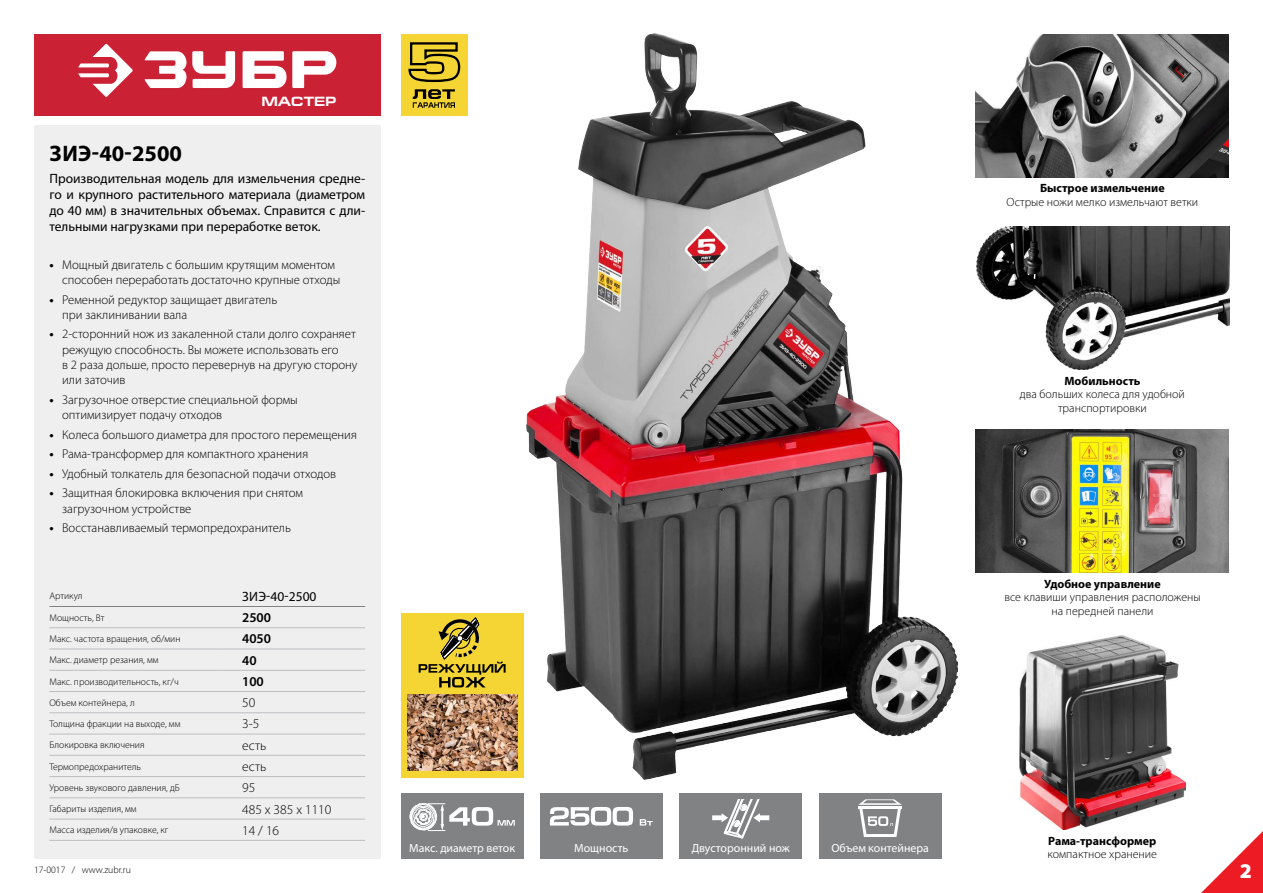
<style>
.page{position:relative;width:1263px;height:893px;background:#fff}
.page>*{position:absolute;margin:0;border:0;box-sizing:border-box;transform-origin:0 0}
.t1{font:700 22.5px "Myriad Pro";color:#000}
.t2{font:900 21px "Myriad Pro";color:#fff}
.t3{font:13.5px/16.2px "Myriad Pro";color:#000;text-align:justify}
.t4{font:300 13.5px "Myriad Pro";color:#000}
.t5{font:600 13.5px "Myriad Pro";color:#000}
.t6{font:700 13.5px "Europe Ext";color:#fff}
.t7{font:300 12.75px/15.3px "Myriad Pro";color:#000}
.t8{font:300 12px/13.5px "Myriad Pro";color:#000;text-align:center}
.t9{font:700 12px "Myriad Pro";color:#000}
.t10{font:11.85px "Myriad Pro";color:#fff}
.t11{font:300 9.75px "Myriad Pro";color:#000}
.s1{font-weight:700}
</style>
<div class="page">
<div style="left:34px;top:125px;width:347px;height:734px;background:#efeff0"></div>
<div style="left:34px;top:34px;width:347px;height:82px;background:#cb2135"></div>
<hr style="left:49px;top:606px;width:172px;height:1px;background:#808284">
<hr style="left:221px;top:606px;width:144px;height:1px;background:#808284">
<hr style="left:49px;top:627px;width:172px;height:1px;background:#bcbdbf">
<hr style="left:221px;top:627px;width:144px;height:1px;background:#bcbdbf">
<hr style="left:49px;top:649px;width:172px;height:1px;background:#bcbdbf">
<hr style="left:221px;top:649px;width:144px;height:1px;background:#bcbdbf">
<hr style="left:49px;top:670px;width:172px;height:1px;background:#bcbdbf">
<hr style="left:221px;top:670px;width:144px;height:1px;background:#bcbdbf">
<hr style="left:49px;top:691px;width:172px;height:1px;background:#bcbdbf">
<hr style="left:221px;top:691px;width:144px;height:1px;background:#bcbdbf">
<hr style="left:49px;top:712px;width:172px;height:1px;background:#bcbdbf">
<hr style="left:221px;top:712px;width:144px;height:1px;background:#bcbdbf">
<hr style="left:49px;top:734px;width:172px;height:1px;background:#bcbdbf">
<hr style="left:221px;top:734px;width:144px;height:1px;background:#bcbdbf">
<hr style="left:49px;top:755px;width:172px;height:1px;background:#bcbdbf">
<hr style="left:221px;top:755px;width:144px;height:1px;background:#bcbdbf">
<hr style="left:49px;top:776px;width:172px;height:1px;background:#bcbdbf">
<hr style="left:221px;top:776px;width:144px;height:1px;background:#bcbdbf">
<hr style="left:49px;top:798px;width:172px;height:1px;background:#bcbdbf">
<hr style="left:221px;top:798px;width:144px;height:1px;background:#bcbdbf">
<hr style="left:49px;top:819px;width:172px;height:1px;background:#bcbdbf">
<hr style="left:221px;top:819px;width:144px;height:1px;background:#bcbdbf">
<hr style="left:49px;top:840px;width:172px;height:1px;background:#bcbdbf">
<hr style="left:221px;top:840px;width:144px;height:1px;background:#bcbdbf">
<svg style="left:78px;top:44px;width:55px;height:53px"></svg>
<svg style="left:144px;top:51px;width:192px;height:37px"></svg>
<img style="left:526px;top:34px;width:431px;height:745px">
<img style="left:1019px;top:635px;width:166px;height:195px">
<svg style="left:1201px;top:831px;width:62px;height:62px"></svg>
<div style="left:819px;top:794px;width:122px;height:65px;background:#808284"></div>
<svg style="left:858px;top:799px;width:44px;height:38px"></svg>
<div style="left:680px;top:794px;width:122px;height:65px;background:#808284"></div>
<svg style="left:712px;top:799px;width:57px;height:40px"></svg>
<div style="left:540px;top:794px;width:122px;height:65px;background:#808284"></div>
<svg style="left:550px;top:807px;width:83px;height:18px"></svg>
<svg style="left:640px;top:819px;width:13px;height:6px"></svg>
<div style="left:401px;top:794px;width:122px;height:65px;background:#808284"></div>
<svg style="left:409px;top:803px;width:106px;height:28px"></svg>
<div style="left:401px;top:613px;width:122px;height:165px;background:#f5d534"></div>
<img style="left:407px;top:694px;width:110px;height:76px">
<svg style="left:419px;top:617px;width:87px;height:70px"></svg>
<div style="left:401px;top:34px;width:67px;height:82px;background:#f5d534"></div>
<svg style="left:408px;top:42px;width:53px;height:41px"></svg>
<svg style="left:413px;top:89px;width:42px;height:19px"></svg>
<img style="left:976px;top:34px;width:253px;height:144px">
<img style="left:976px;top:226px;width:253px;height:144px">
<img style="left:976px;top:430px;width:253px;height:143px">
<h1 class="t1" style="left:50px;top:139px;width:134px">ЗИЭ-40-2500</h1>
<p class="t6" style="left:261px;top:94px;width:76px">мастер</p>
<p class="t3" style="left:49px;top:170px;width:317px">Производительная модель для измельчения средне&shy;го и крупного растительного материала (диаметром до 40 мм) в значительных объемах. Справится с дли&shy;тельными нагрузками при переработке веток.</p>
<p class="t7" style="left:62px;top:257px;width:280px;text-indent:-13px"><span class="s1">•</span> Мощный двигатель с большим крутящим моментом способен переработать достаточно крупные отходы</p>
<p class="t7" style="left:62px;top:291px;width:217px;text-indent:-13px"><span class="s1">•</span> Ременной редуктор защищает двигатель при заклинивании вала</p>
<p class="t7" style="left:62px;top:326px;width:297px;text-indent:-13px"><span class="s1">•</span> 2-сторонний нож из закаленной стали долго сохраняет режущую способность. Вы можете использовать его<br>в 2 раза дольше, просто перевернув на другую сторону или заточив</p>
<p class="t7" style="left:62px;top:392px;width:237px;text-indent:-13px"><span class="s1">•</span> Загрузочное отверстие специальной формы оптимизирует подачу отходов</p>
<p class="t7" style="left:49px;top:427px;width:309px"><span class="s1">•</span> Колеса большого диаметра для простого перемещения</p>
<p class="t7" style="left:49px;top:446px;width:260px"><span class="s1">•</span> Рама-трансформер для компактного хранения</p>
<p class="t7" style="left:49px;top:466px;width:288px"><span class="s1">•</span> Удобный толкатель для безопасной подачи отходов</p>
<p class="t7" style="left:62px;top:485px;width:242px;text-indent:-13px"><span class="s1">•</span> Защитная блокировка включения при снятом загрузочном устройстве</p>
<p class="t7" style="left:49px;top:520px;width:243px"><span class="s1">•</span> Восстанавливаемый термопредохранитель</p>
<p class="t11" style="left:49px;top:590px;width:35px">Артикул</p>
<p class="t3" style="left:242px;top:588px;width:76px">ЗИЭ-40-2500</p>
<p class="t11" style="left:49px;top:612px;width:56px">Мощность, Вт</p>
<p class="t5" style="left:242px;top:609px;width:30px">2500</p>
<p class="t11" style="left:49px;top:633px;width:133px">Макс. частота вращения, об/мин</p>
<p class="t5" style="left:242px;top:630px;width:30px">4050</p>
<p class="t11" style="left:49px;top:654px;width:111px">Макс. диаметр резания, мм</p>
<p class="t5" style="left:242px;top:652px;width:16px">40</p>
<p class="t11" style="left:49px;top:675px;width:131px">Макс. производительность, кг/ч</p>
<p class="t5" style="left:242px;top:673px;width:23px">100</p>
<p class="t11" style="left:49px;top:697px;width:87px">Объем контейнера, л</p>
<p class="t4" style="left:242px;top:695px;width:15px">50</p>
<p class="t11" style="left:49px;top:718px;width:132px">Толщина фракции на выходе, мм</p>
<p class="t4" style="left:242px;top:716px;width:19px">3-5</p>
<p class="t11" style="left:49px;top:739px;width:97px">Блокировка включения</p>
<p class="t4" style="left:242px;top:737px;width:26px">есть</p>
<p class="t11" style="left:49px;top:760px;width:93px">Термопредохранитель</p>
<p class="t4" style="left:242px;top:758px;width:26px">есть</p>
<p class="t11" style="left:49px;top:782px;width:132px">Уровень звукового давления, дБ</p>
<p class="t4" style="left:242px;top:780px;width:15px">95</p>
<p class="t11" style="left:49px;top:803px;width:89px">Габариты изделия, мм</p>
<p class="t4" style="left:242px;top:801px;width:91px">485 x 385 x 1110</p>
<p class="t11" style="left:49px;top:824px;width:121px">Масса изделия/в упаковке, кг</p>
<p class="t4" style="left:242px;top:822px;width:39px">14 / 16</p>
<p class="t11" style="left:34px;top:863px;width:99px">17-0017 / www.zubr.ru</p>
<p class="t10" style="left:409px;top:840px;width:108px">Макс. диаметр веток</p>
<p class="t10" style="left:574px;top:840px;width:56px">Мощность</p>
<p class="t10" style="left:692px;top:840px;width:100px">Двусторонний нож</p>
<p class="t10" style="left:831px;top:840px;width:99px">Объем контейнера</p>
<p class="t9" style="left:1040px;top:181px;width:126px">Быстрое измельчение</p>
<p class="t8" style="left:1006px;top:195px;width:193px">Острые ножи мелко измельчают ветки</p>
<p class="t9" style="left:1064px;top:373px;width:77px">Мобильность</p>
<p class="t8" style="left:1020px;top:387px;width:167px">два больших колеса для удобной транспортировки</p>
<p class="t9" style="left:1044px;top:576px;width:118px">Удобное управление</p>
<p class="t8" style="left:1004px;top:590px;width:198px">все клавиши управления расположены на передней панели</p>
<p class="t9" style="left:1048px;top:833px;width:109px">Рама-трансформер</p>
<p class="t8" style="left:1047px;top:847px;width:111px">компактное хранение</p>
<h2 class="t2" style="left:1240px;top:856px;width:14px">2</h2>
</div>
